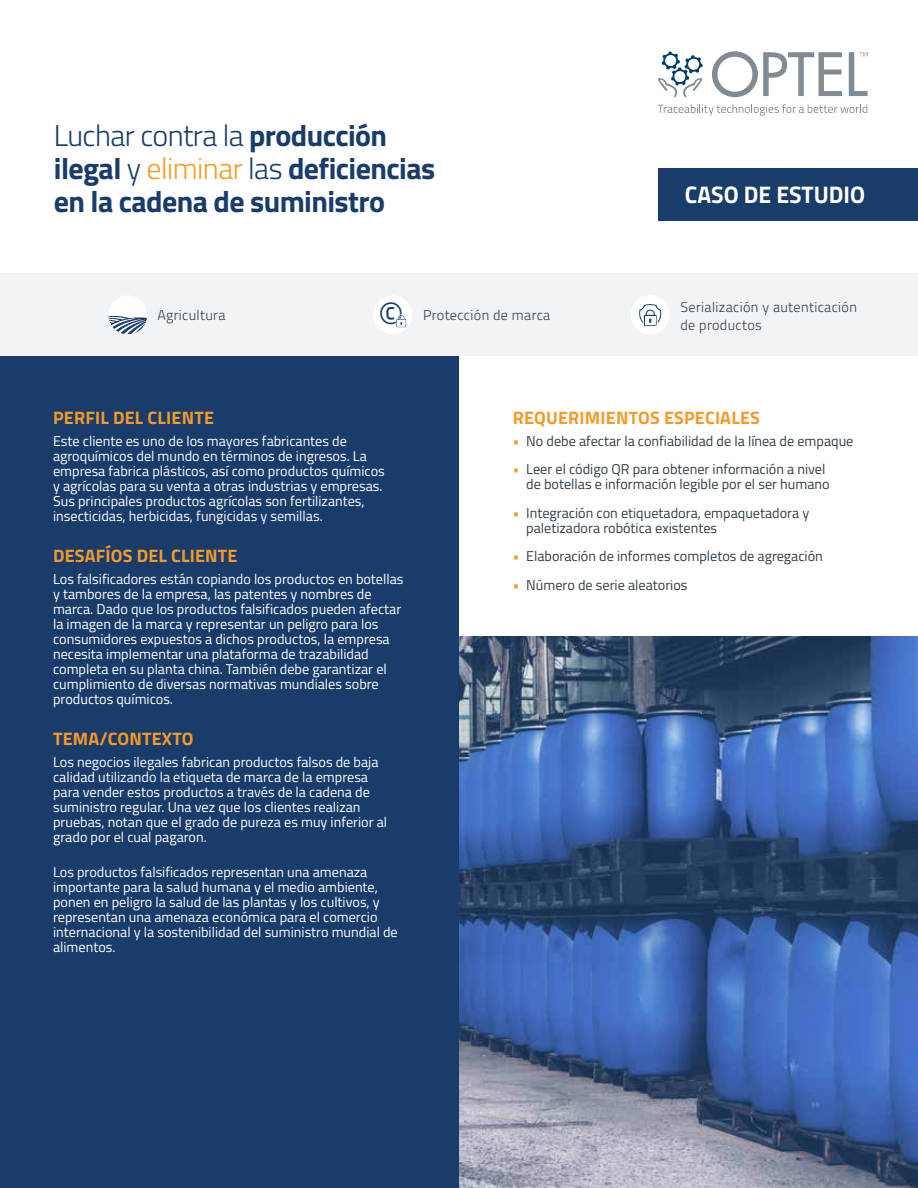
<style>
.page{position:relative;width:918px;height:1188px;background:#fff}
.page>*{position:absolute;margin:0;border:0;box-sizing:border-box;transform-origin:0 0}
.t1{font:300 40.8px "Titillium";color:#193c6b}
.t2{font:700 30px/33px "Titillium";letter-spacing:-.02em;color:#193c6b}
.t3{font:700 24px "Titillium";color:#fff;scale:.96 1}
.t4{font:700 18px "Titillium";letter-spacing:.01em;color:#f59a29}
.t5{font:14.25px/15px "Titillium";color:#fff}
.t6{font:14.25px/15px "Titillium";color:#323e48}
.t7{font:300 14.25px/18px "Titillium";letter-spacing:.025em;color:#323e48}
.s1{font-weight:300}
.s2{font-weight:300;color:#f59a29}
.s3{color:#f59a29}
</style>
<div class="page">
<img style="left:459px;top:636px;width:459px;height:552px">
<div style="left:0;top:356px;width:459px;height:832px;background:#193c6b"></div>
<div style="left:0;top:273px;width:918px;height:83px;background:#f2f3f4"></div>
<div style="left:108px;top:295px;width:39px;height:39px;background:#fff;border-radius:50%"></div>
<svg style="left:108px;top:316px;width:39px;height:18px"></svg>
<div style="left:373px;top:295px;width:39px;height:39px;background:#fff;border-radius:50%"></div>
<svg style="left:396px;top:315px;width:11px;height:13px"></svg>
<div style="left:631px;top:295px;width:39px;height:39px;background:#fff;border-radius:50%"></div>
<svg style="left:639px;top:304px;width:22px;height:22px"></svg>
<svg style="left:658px;top:104px;width:209px;height:12px"></svg>
<svg style="left:712px;top:51px;width:130px;height:46px"></svg>
<svg style="left:658px;top:52px;width:45px;height:45px"></svg>
<svg style="left:849px;top:52px;width:19px;height:44px"></svg>
<div style="left:659px;top:168px;width:259px;height:52px;background:#193c6b"></div>
<h2 class="t2" style="left:54px;top:117px;width:383px"><span class="s1">Luchar contra la</span> producción ilegal <span class="s1">y</span> <span class="s2">eliminar</span> <span class="s1">las</span> deficiencias en la cadena de suministro</h2>
<h3 class="t3" style="left:685px;top:176px;width:189px">CASO DE ESTUDIO</h3>
<p class="t7" style="left:157px;top:305px;width:70px">Agricultura</p>
<h1 class="t1" style="left:378px;top:287px;width:28px">©</h1>
<p class="t7" style="left:680px;top:297px;width:178px">Serialización y autenticación de productos</p>
<p class="t7" style="left:423px;top:305px;width:129px">Protección de marca</p>
<p class="t4" style="left:53px;top:404px;width:162px">PERFIL DEL CLIENTE</p>
<p class="t5" style="left:53px;top:432px;width:333px">Este cliente es uno de los mayores fabricantes de agroquímicos del mundo en términos de ingresos. La empresa fabrica plásticos, así como productos químicos y agrícolas para su venta a otras industrias y empresas.<br>Sus principales productos agrícolas son fertilizantes, insecticidas, herbicidas, fungicidas y semillas.</p>
<p class="t4" style="left:53px;top:542px;width:186px">DESAFÍOS DEL CLIENTE</p>
<p class="t5" style="left:53px;top:570px;width:352px">Los falsificadores están copiando los productos en botellas y tambores de la empresa, las patentes y nombres de marca. Dado que los productos falsificados pueden afectar la imagen de la marca y representar un peligro para los consumidores expuestos a dichos productos, la empresa necesita implementar una plataforma de trazabilidad completa en su planta china. También debe garantizar el cumplimiento de diversas normativas mundiales sobre productos químicos.</p>
<p class="t4" style="left:53px;top:725px;width:142px">TEMA/CONTEXTO</p>
<p class="t5" style="left:53px;top:753px;width:336px">Los negocios ilegales fabrican productos falsos de baja calidad utilizando la etiqueta de marca de la empresa para vender estos productos a través de la cadena de suministro regular. Una vez que los clientes realizan pruebas, notan que el grado de pureza es muy inferior al grado por el cual pagaron.</p>
<p class="t5" style="left:53px;top:864px;width:346px">Los productos falsificados representan una amenaza importante para la salud humana y el medio ambiente, ponen en peligro la salud de las plantas y los cultivos, y representan una amenaza económica para el comercio internacional y la sostenibilidad del suministro mundial de alimentos.</p>
<p class="t4" style="left:513px;top:404px;width:249px">REQUERIMIENTOS ESPECIALES</p>
<p class="t6" style="left:513px;top:432px;width:342px"><span class="s3">•</span> No debe afectar la confiabilidad de la línea de empaque</p>
<p class="t6" style="left:526px;top:461px;width:305px;text-indent:-13px"><span class="s3">•</span> Leer el código QR para obtener información a nivel de botellas e información legible por el ser humano</p>
<p class="t6" style="left:526px;top:504px;width:285px;text-indent:-13px"><span class="s3">•</span> Integración con etiquetadora, empaquetadora y paletizadora robótica existentes</p>
<p class="t6" style="left:513px;top:548px;width:312px"><span class="s3">•</span> Elaboración de informes completos de agregación</p>
<p class="t6" style="left:513px;top:576px;width:176px"><span class="s3">•</span> Número de serie aleatorios</p>
</div>
